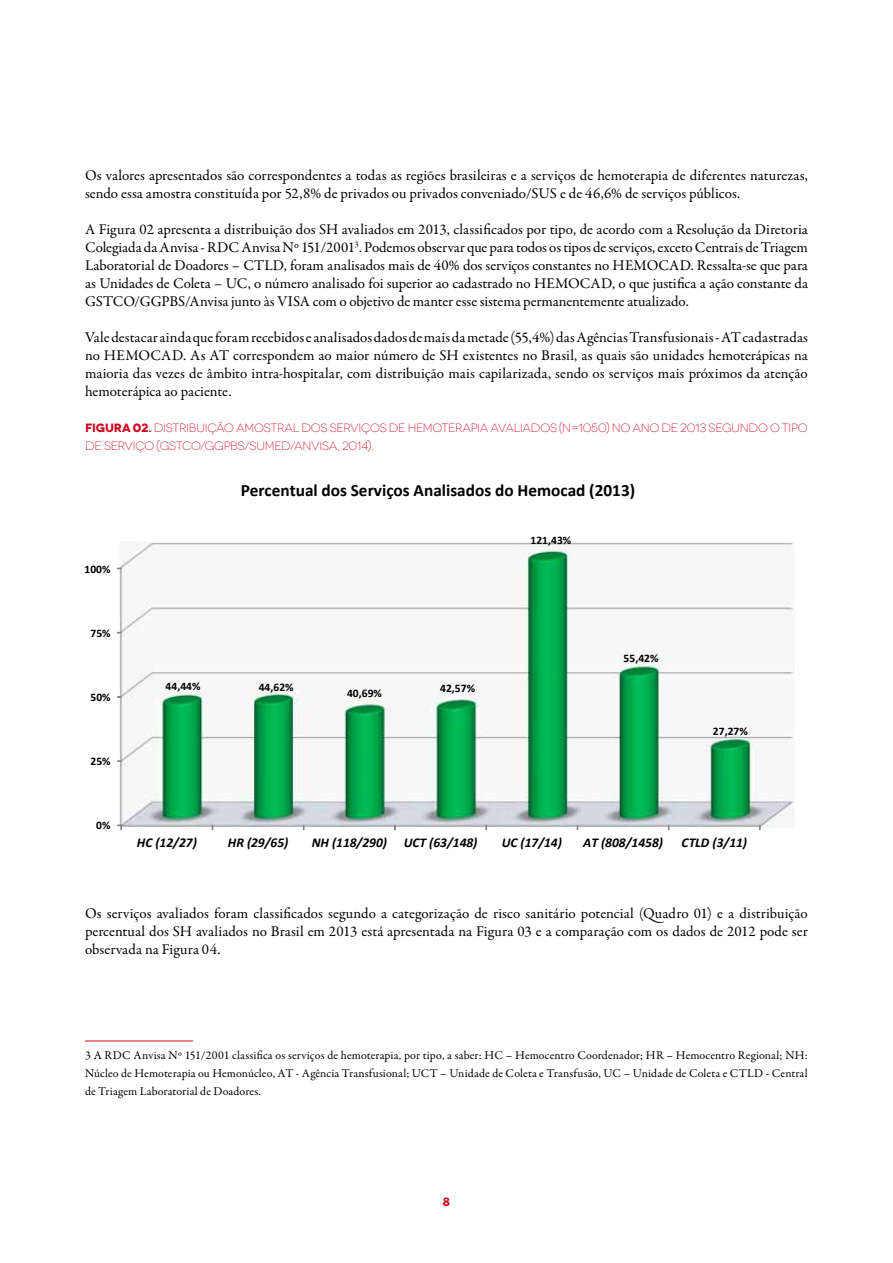
<style>
.page{position:relative;width:893px;height:1263px;background:#fff}
.page>*{position:absolute;margin:0;border:0;box-sizing:border-box;transform-origin:0 0}
.t1{font:700 17.25px "Calibri";color:#000}
.t2{font:15px/18px "Garamond Premr Pro";color:#000;text-align:justify}
.t3{font:italic 700 13.5px "Calibri";letter-spacing:-.005em;color:#000}
.t4{font:12px/18px "Garamond Premr Pro";letter-spacing:.01em;color:#000;text-align:justify}
.t5{font:300 12px/18px "Novecentowide";letter-spacing:-.02em;color:#cd071e}
.t6{font:700 12px "Novecentowide";color:#cd071e}
.t7{font:700 11.55px "Calibri";letter-spacing:.005em;color:#000}
.s1{font-weight:700}
</style>
<div class="page">
<hr style="left:85px;top:1041px;width:108px;height:1px;background:#cd071e">
<img style="left:119px;top:542px;width:674px;height:285px">
<svg style="left:118px;top:825px;width:4px;height:5px"></svg>
<p class="t2" style="left:85px;top:167px;width:724px">Os valores apresentados são correspondentes a todas as regiões brasileiras e a serviços de hemoterapia de diferentes naturezas, sendo essa amostra constituída por 52,8% de privados ou privados conveniado/SUS e de 46,6% de serviços públicos.</p>
<p class="t2" style="left:85px;top:221px;width:724px">A Figura 02 apresenta a distribuição dos SH avaliados em 2013, classificados por tipo, de acordo com a Resolução da Diretoria Colegiada da Anvisa - RDC Anvisa Nº 151/2001<sup>3</sup>. Podemos observar que para todos os tipos de serviços, exceto Centrais de Triagem Laboratorial de Doadores – CTLD, foram analisados mais de 40% dos serviços constantes no HEMOCAD. Ressalta-se que para as Unidades de Coleta – UC, o número analisado foi superior ao cadastrado no HEMOCAD, o que justifica a ação constante da GSTCO/GGPBS/Anvisa junto às VISA com o objetivo de manter esse sistema permanentemente atualizado.</p>
<p class="t2" style="left:85px;top:329px;width:725px">Vale destacar ainda que foram recebidos e analisados dados de mais da metade (55,4%) das Agências Transfusionais - AT cadastradas no HEMOCAD. As AT correspondem ao maior número de SH existentes no Brasil, as quais são unidades hemoterápicas na maioria das vezes de âmbito intra-hospitalar, com distribuição mais capilarizada, sendo os serviços mais próximos da atenção hemoterápica ao paciente.</p>
<p class="t5" style="left:85px;top:419px;width:724px"><span class="s1">FIGURA 02.</span> DISTRIBUIÇÃO AMOSTRAL DOS SERVIÇOS DE HEMOTERAPIA AVALIADOS (N=1050) NO ANO DE 2013 SEGUNDO O TIPO<br>DE SERVIÇO (GSTCO/GGPBS/SUMED/ANVISA, 2014).</p>
<p class="t1" style="left:241px;top:479px;width:396px">Percentual dos Serviços Analisados do Hemocad (2013)</p>
<p class="t7" style="left:85px;top:561px;width:27px">100%</p>
<p class="t7" style="left:90px;top:625px;width:22px">75%</p>
<p class="t7" style="left:90px;top:690px;width:22px">50%</p>
<p class="t7" style="left:90px;top:754px;width:22px">25%</p>
<p class="t7" style="left:96px;top:818px;width:16px">0%</p>
<p class="t7" style="left:166px;top:679px;width:36px">44,44%</p>
<p class="t7" style="left:259px;top:680px;width:36px">44,62%</p>
<p class="t7" style="left:347px;top:686px;width:36px">40,69%</p>
<p class="t7" style="left:440px;top:681px;width:36px">42,57%</p>
<p class="t7" style="left:531px;top:533px;width:42px">121,43%</p>
<p class="t7" style="left:624px;top:651px;width:36px">55,42%</p>
<p class="t7" style="left:713px;top:724px;width:36px">27,27%</p>
<p class="t3" style="left:137px;top:834px;width:61px">HC (12/27)</p>
<p class="t3" style="left:228px;top:834px;width:62px">HR (29/65)</p>
<p class="t3" style="left:312px;top:834px;width:167px">NH (118/290) UCT (63/148)</p>
<p class="t3" style="left:502px;top:834px;width:62px">UC (17/14)</p>
<p class="t3" style="left:583px;top:834px;width:81px">AT (808/1458)</p>
<p class="t3" style="left:682px;top:834px;width:67px">CTLD (3/11)</p>
<p class="t2" style="left:85px;top:905px;width:724px">Os serviços avaliados foram classificados segundo a categorização de risco sanitário potencial (Quadro 01) e a distribuição percentual dos SH avaliados no Brasil em 2013 está apresentada na Figura 03 e a comparação com os dados de 2012 pode ser observada na Figura 04.</p>
<p class="t4" style="left:85px;top:1046px;width:724px">3 A RDC Anvisa Nº 151/2001 classifica os serviços de hemoterapia, por tipo, a saber: HC – Hemocentro Coordenador; HR – Hemocentro Regional; NH:<br>Núcleo de Hemoterapia ou Hemonúcleo, AT - Agência Transfusional; UCT – Unidade de Coleta e Transfusão, UC – Unidade de Coleta e CTLD - Central de Triagem Laboratorial de Doadores.</p>
<p class="t6" style="left:443px;top:1194px;width:9px">8</p>
</div>
